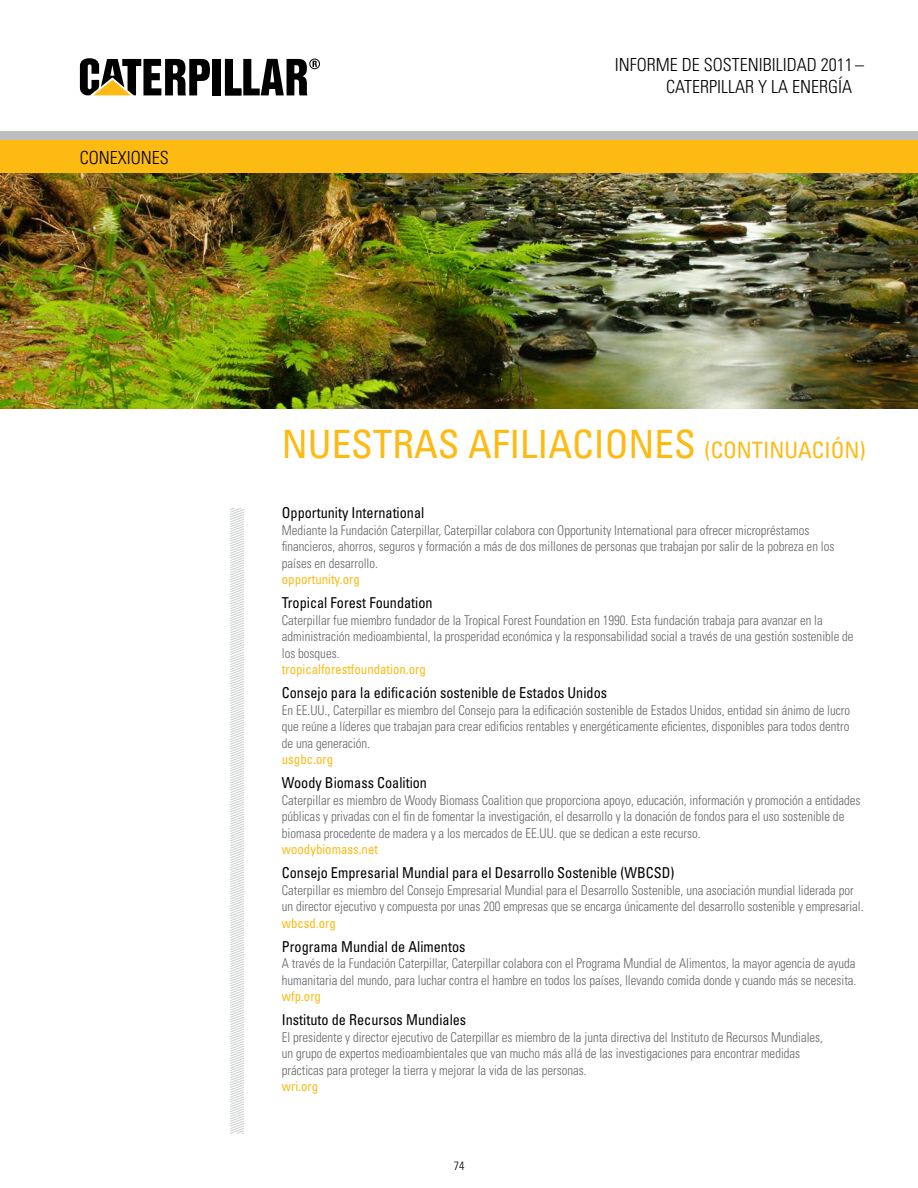
<style>
.page{position:relative;width:918px;height:1188px;background:#fff}
.page>*{position:absolute;margin:0;border:0;box-sizing:border-box;transform-origin:0 0}
.t1{font:condensed 39px "Univers LT Std";color:#fdba12}
.t2{font:300 condensed 18px/21.6px "Univers LT Std";color:#000}
.t3{font:condensed 15px "Univers LT Std";color:#000;scale:.95 1}
.t4{font:300 condensed 13.5px/16.5px "Univers LT Std";color:#636466;scale:.95 1}
.t5{font:condensed 13.5px "Univers LT Std";color:#fdba12;scale:.95 1}
.t6{font:300 condensed 12px "Univers LT Std";color:#000}
.s1{font-size:22.5px}
</style>
<div class="page">
<div style="left:0;top:140px;width:918px;height:34px;background:#fdba12"></div>
<div style="left:0;top:131px;width:918px;height:9px;background:#bcbec0"></div>
<div style="left:213px;top:59px;width:8px;height:36px;background:#000"></div>
<svg style="left:80px;top:58px;width:130px;height:37px"></svg>
<svg style="left:225px;top:59px;width:95px;height:36px"></svg>
<svg style="left:230px;top:508px;width:14px;height:626px"></svg>
<img style="left:0;top:174px;width:918px;height:234px">
<h2 class="t2" style="left:80px;top:147px;width:90px">conexiones</h2>
<h2 class="t2" style="left:666px;top:54px;width:199px;text-indent:-51px">Informe de sostenibilidad 2011 –<br>CATER</h2>
<h2 class="t2" style="left:709px;top:76px;width:21px">PILLAR</h2>
<h2 class="t2" style="left:758px;top:76px;width:44px">Y LA ENER</h2>
<h2 class="t2" style="left:828px;top:76px;width:25px">GÍA</h2>
<h1 class="t1" style="left:282px;top:419px;width:585px">nuestras afiliaciones <span class="s1">(continuación)</span></h1>
<p class="t3" style="left:282px;top:504px;width:151px">O pportunity I nternational</p>
<p class="t4" style="left:282px;top:522px;width:583px">Mediante la Fundación Caterpillar, Caterpillar colabora con Opportunity International para ofrecer micropréstamos financieros, ahorros, seguros y formación a más de dos millones de personas que trabajan por salir de la pobreza en los países en desarrollo.</p>
<p class="t5" style="left:282px;top:571px;width:83px">opportunity.org</p>
<p class="t3" style="left:282px;top:594px;width:160px">Tropical Forest Foundation</p>
<p class="t4" style="left:282px;top:612px;width:603px">Caterpillar fue miembro fundador de la Tropical Forest Foundation en 1990. Esta fundación trabaja para avanzar en la administración medioambiental, la prosperidad económica y la responsabilidad social a través de una gestión sostenible de los bosques.</p>
<p class="t5" style="left:282px;top:661px;width:153px">tropicalforestfoundation.org</p>
<p class="t3" style="left:282px;top:684px;width:344px">Consejo para la edificación sostenible de Estados Unidos</p>
<p class="t4" style="left:282px;top:702px;width:600px;text-align:justify">En EE.UU ., Caterpillar es miembro del Consejo para la edificación sostenible de Estados Unidos, entidad sin ánimo de lucro que reúne a líderes que trabajan para crear edificios rentables y energéticamente eficientes, disponibles para todos dentro de una generación.</p>
<p class="t5" style="left:282px;top:751px;width:55px">usgbc.org</p>
<p class="t3" style="left:282px;top:774px;width:154px">Woody Biomass Coalition</p>
<p class="t4" style="left:282px;top:792px;width:611px">Caterpillar es miembro de Woody Biomass Coalition que proporciona apoyo, educación, información y promoción a entidades públicas y privadas con el fin de fomentar la investigación, el desarrollo y la donación de fondos para el uso sostenible de biomasa procedente de madera y a los mercados de EE.UU . que se dedican a este recurso.</p>
<p class="t5" style="left:282px;top:841px;width:103px">woodybiomass.net</p>
<p class="t3" style="left:282px;top:864px;width:415px">Consejo Empresarial Mundial para el Desarrollo Sostenible (WBCSD)</p>
<p class="t4" style="left:282px;top:882px;width:614px">Caterpillar es miembro del Consejo Empresarial Mundial para el Desarrollo Sostenible, una asociación mundial liderada por un director ejecutivo y compuesta por unas 200 empresas que se encarga únicamente del desarrollo sostenible y empresarial.</p>
<p class="t5" style="left:282px;top:915px;width:58px">wbcsd.org</p>
<p class="t3" style="left:282px;top:937px;width:195px">Programa Mundial de Alimentos</p>
<p class="t4" style="left:282px;top:955px;width:606px">A través de la Fundación Caterpillar, Caterpillar colabora con el Programa Mundial de Alimentos, la mayor agencia de ayuda humanitaria del mundo, para luchar contra el hambre en todos los países, llevando comida donde y cuando más se necesita.</p>
<p class="t5" style="left:282px;top:988px;width:43px">wfp.org</p>
<p class="t3" style="left:282px;top:1011px;width:196px">I nstituto de Recursos M undiales</p>
<p class="t4" style="left:282px;top:1029px;width:571px">El presidente y director ejecutivo de Caterpillar es miembro de la junta directiva del Instituto de Recursos Mundiales, un grupo de expertos medioambientales que van mucho más allá de las investigaciones para encontrar medidas prácticas para proteger la tierra y mejorar la vida de las personas.</p>
<p class="t5" style="left:282px;top:1078px;width:40px">wri.org</p>
<p class="t6" style="left:454px;top:1158px;width:12px">74</p>
</div>
